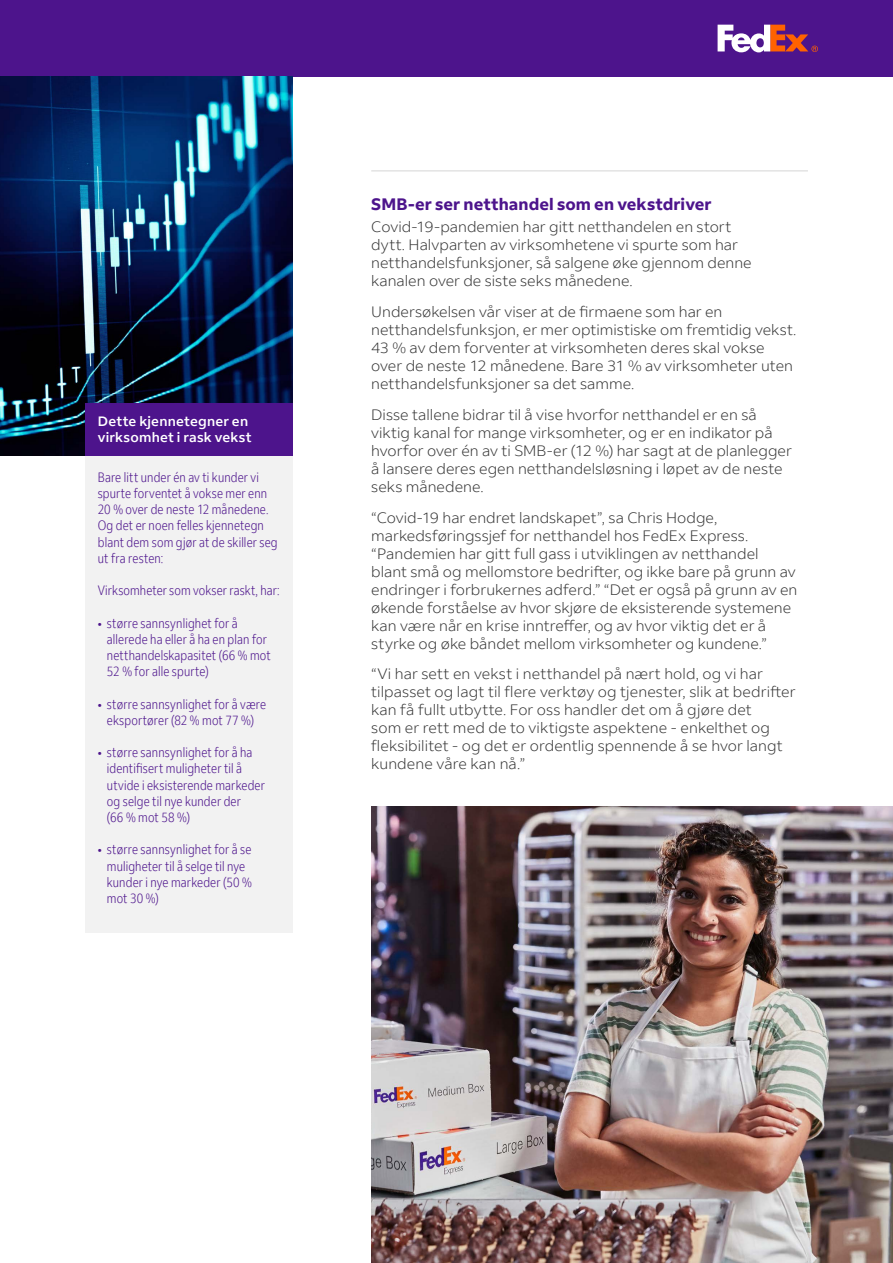
<style>
.page{position:relative;width:893px;height:1263px;background:#fff}
.page>*{position:absolute;margin:0;border:0;box-sizing:border-box;transform-origin:0 0}
.subhead{font:700 16.5px "Fed Ex Sans";letter-spacing:.005em;color:#4d148c}
.body_copy_1{font:300 15px/18px "Fed Ex Sans";color:#333}
.boxout_body{font:300 condensed 13.5px/16.2px "Fed Ex Sans";letter-spacing:.01em;color:#4d148c}
.boxout_title{font:500 13.5px/16.5px "Fed Ex Sans";letter-spacing:.02em;color:#fff}
</style>
<div class="page">
<div style="left:0;top:0;width:893px;height:77px;background:#4d148c"></div>
<svg style="left:718px;top:25px;width:100px;height:27px"></svg>
<img style="left:0;top:77px;width:293px;height:378px">
<div style="left:85px;top:455px;width:208px;height:477px;background:#f2f2f2"></div>
<div style="left:85px;top:403px;width:208px;height:52px;background:#4d148c"></div>
<img style="left:371px;top:807px;width:522px;height:456px">
<hr style="left:371px;top:170px;width:437px;height:2px;background:#e3e3e3">
<p class="boxout_title" style="left:98px;top:413px;width:155px">Dette kjennetegner en virksomhet i rask vekst</p>
<p class="boxout_body" style="left:98px;top:469px;width:181px">Bare litt under én av ti kunder vi spurte forventet å vokse mer enn<br>20 % over de neste 12 månedene.<br>Og det er noen felles kjennetegn blant dem som gjør at de skiller seg ut fra resten:</p>
<p class="boxout_body" style="left:98px;top:582px;width:183px">Virksomheter som vokser raskt, har:</p>
<p class="boxout_body" style="left:107px;top:615px;width:165px;text-indent:-9px">• større sannsynlighet for å allerede ha eller å ha en plan for netthandelskapasitet (66 % mot<br>52 % for alle spurte)</p>
<p class="boxout_body" style="left:98px;top:696px;width:170px;text-align:center">• større sannsynlighet for å være eksportører (82 % mot 77 %)</p>
<p class="boxout_body" style="left:107px;top:744px;width:160px;text-indent:-9px">• større sannsynlighet for å ha identifisert muligheter til å utvide i eksisterende markeder og selge til nye kunder der<br>(66 % mot 58 %)</p>
<p class="boxout_body" style="left:107px;top:842px;width:147px;text-indent:-9px">• større sannsynlighet for å se muligheter til å selge til nye kunder i nye markeder (50 % mot 30 %)</p>
<p class="subhead" style="left:371px;top:195px;width:342px">SMB-er ser netthandel som en vekstdriver</p>
<p class="body_copy_1" style="left:371px;top:218px;width:382px">Covid-19-pandemien har gitt netthandelen en stort dytt. Halvparten av virksomhetene vi spurte som har netthandelsfunksjoner, så salgene øke gjennom denne kanalen over de siste seks månedene.</p>
<p class="body_copy_1" style="left:371px;top:303px;width:427px">Undersøkelsen vår viser at de firmaene som har en netthandelsfunksjon, er mer optimistiske om fremtidig vekst.<br>43 % av dem forventer at virksomheten deres skal vokse over de neste 12 månedene. Bare 31 % av virksomheter uten netthandelsfunksjoner sa det samme.</p>
<p class="body_copy_1" style="left:371px;top:406px;width:422px">Disse tallene bidrar til å vise hvorfor netthandel er en så viktig kanal for mange virksomheter, og er en indikator på hvorfor over én av ti SMB-er (12 %) har sagt at de planlegger å lansere deres egen netthandelsløsning i løpet av de neste seks månedene.</p>
<p class="body_copy_1" style="left:371px;top:508px;width:428px">“Covid-19 har endret landskapet”, sa Chris Hodge, markedsføringssjef for netthandel hos FedEx Express. “Pandemien har gitt full gass i utviklingen av netthandel blant små og mellomstore bedrifter, og ikke bare på grunn av endringer i forbrukernes adferd.” “Det er også på grunn av en økende forståelse av hvor skjøre de eksisterende systemene kan være når en krise inntreffer, og av hvor viktig det er å styrke og øke båndet mellom virksomheter og kundene.”</p>
<p class="body_copy_1" style="left:371px;top:665px;width:426px">“Vi har sett en vekst i netthandel på nært hold, og vi har tilpasset og lagt til flere verktøy og tjenester, slik at bedrifter kan få fullt utbytte. For oss handler det om å gjøre det<br>som er rett med de to viktigste aspektene ‑ enkelthet og fleksibilitet ‑ og det er ordentlig spennende å se hvor langt kundene våre kan nå.”</p>
</div>
